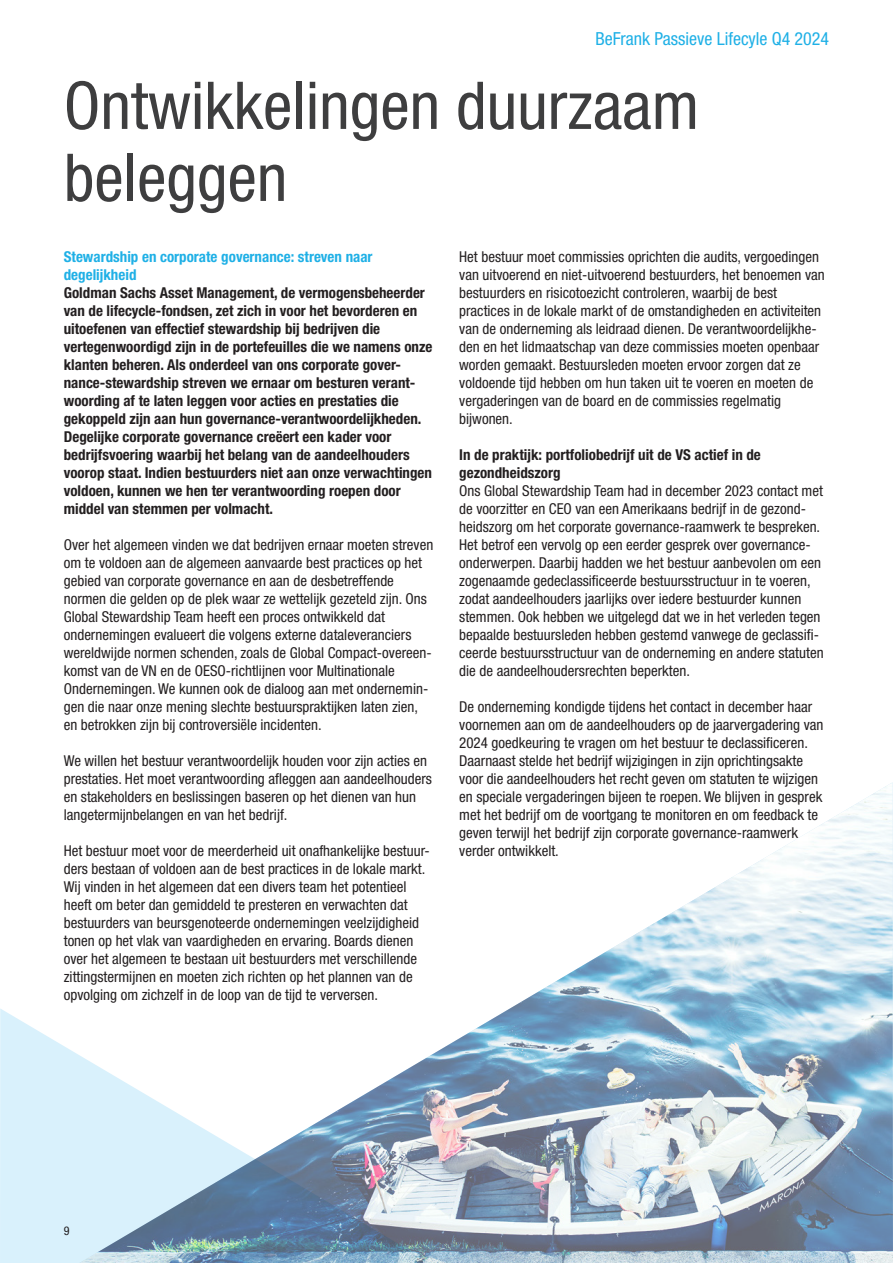
<style>
.page{position:relative;width:893px;height:1263px;background:#fff}
.page>*{position:absolute;margin:0;border:0;box-sizing:border-box;transform-origin:0 0}
.Koptekst_44_48_donke{font:condensed 66px/72px "Helvetica Neue LT Std";color:#3e3e3f}
.t1{font:condensed 18px "Helvetica Neue LT Std";color:#1fb0e6}
.Platte_tekst_10_12_z{font:condensed 15px/18px "Helvetica Neue LT Std";color:#231f20}
.Platte_tekst_10_12_z-2{font:700 condensed 15px/18px "Helvetica Neue LT Std";color:#231f20}
.Koptekst_10_12_blauw{font:700 condensed 15px/18px "Helvetica Neue LT Std";color:#1fb0e6}
.NN_A4_Pagenumber_lef{font:condensed 12px "Helvetica Neue LT Std";color:#231f20}
</style>
<div class="page">
<svg style="left:0;top:1008px;width:64px;height:255px;background:#dcf2fc"></svg>
<img style="left:76px;top:782px;width:817px;height:481px">
<p class="t1" style="left:595px;top:28px;width:235px">BeFrank Passieve Lifecyle Q4 2024</p>
<p class="Koptekst_44_48_donke" style="left:64px;top:69px;width:637px">Ontwikkelingen duurzaam beleggen</p>
<p class="Koptekst_10_12_blauw" style="left:64px;top:247px;width:310px">Stewardship en corporate governance: streven naar degelijkheid</p>
<p class="Platte_tekst_10_12_z-2" style="left:64px;top:283px;width:370px">Goldman Sachs Asset Management, de vermogensbeheerder van de lifecycle-fondsen, zet zich in voor het bevorderen en uitoefenen van effectief stewardship bij bedrijven die vertegenwoordigd zijn in de portefeuilles die we namens onze klanten beheren. Als onderdeel van ons corporate gover&shy;nance-stewardship streven we ernaar om besturen verant&shy;woording af te laten leggen voor acties en prestaties die gekoppeld zijn aan hun governance-verantwoordelijkheden.<br>Degelijke corporate governance creëert een kader voor bedrijfsvoering waarbij het belang van de aandeelhouders voorop staat. Indien bestuurders niet aan onze verwachtingen voldoen, kunnen we hen ter verantwoording roepen door middel van stemmen per volmacht.</p>
<p class="Platte_tekst_10_12_z" style="left:64px;top:535px;width:371px">Over het algemeen vinden we dat bedrijven ernaar moeten streven om te voldoen aan de algemeen aanvaarde best practices op het gebied van corporate governance en aan de desbetreffende normen die gelden op de plek waar ze wettelijk gezeteld zijn. Ons Global Stewardship Team heeft een proces ontwikkeld dat ondernemingen evalueert die volgens externe dataleveranciers wereldwijde normen schenden, zoals de Global Compact-overeen&shy;komst van de VN en de OESO-richtlijnen voor Multinationale Ondernemingen. We kunnen ook de dialoog aan met ondernemin&shy;gen die naar onze mening slechte bestuurspraktijken laten zien, en betrokken zijn bij controversiële incidenten.</p>
<p class="Platte_tekst_10_12_z" style="left:64px;top:751px;width:370px">We willen het bestuur verantwoordelijk houden voor zijn acties en prestaties. Het moet verantwoording afleggen aan aandeelhouders en stakeholders en beslissingen baseren op het dienen van hun langetermijnbelangen en van het bedrijf.</p>
<p class="Platte_tekst_10_12_z" style="left:64px;top:841px;width:368px">Het bestuur moet voor de meerderheid uit onafhankelijke bestuur&shy;ders bestaan of voldoen aan de best practices in de lokale markt.<br>Wij vinden in het algemeen dat een divers team het potentieel heeft om beter dan gemiddeld te presteren en verwachten dat bestuurders van beursgenoteerde ondernemingen veelzijdigheid tonen op het vlak van vaardigheden en ervaring. Boards dienen over het algemeen te bestaan uit bestuurders met verschillende zittingstermijnen en moeten zich richten op het plannen van de opvolging om zichzelf in de loop van de tijd te verversen.</p>
<p class="Platte_tekst_10_12_z" style="left:459px;top:247px;width:367px">Het bestuur moet commissies oprichten die audits, vergoedingen van uitvoerend en niet-uitvoerend bestuurders, het benoemen van bestuurders en risicotoezicht controleren, waarbij de best practices in de lokale markt of de omstandigheden en activiteiten van de onderneming als leidraad dienen. De verantwoordelijkhe&shy;den en het lidmaatschap van deze commissies moeten openbaar worden gemaakt. Bestuursleden moeten ervoor zorgen dat ze voldoende tijd hebben om hun taken uit te voeren en moeten de vergaderingen van de board en de commissies regelmatig bijwonen.</p>
<p class="Platte_tekst_10_12_z-2" style="left:459px;top:445px;width:303px">In de praktijk: portfoliobedrijf uit de VS actief in de gezondheidszorg</p>
<p class="Platte_tekst_10_12_z" style="left:459px;top:481px;width:366px">Ons Global Stewardship Team had in december 2023 contact met de voorzitter en CEO van een Amerikaans bedrijf in de gezond&shy;heidszorg om het corporate governance-raamwerk te bespreken.<br>Het betrof een vervolg op een eerder gesprek over governance&shy;onderwerpen. Daarbij hadden we het bestuur aanbevolen om een zogenaamde gedeclassificeerde bestuursstructuur in te voeren, zodat aandeelhouders jaarlijks over iedere bestuurder kunnen stemmen. Ook hebben we uitgelegd dat we in het verleden tegen bepaalde bestuursleden hebben gestemd vanwege de geclassifi&shy;ceerde bestuursstructuur van de onderneming en andere statuten die de aandeelhoudersrechten beperkten.</p>
<p class="Platte_tekst_10_12_z" style="left:459px;top:697px;width:366px">De onderneming kondigde tijdens het contact in december haar voornemen aan om de aandeelhouders op de jaarvergadering van 2024 goedkeuring te vragen om het bestuur te declassificeren.<br>Daarnaast stelde het bedrijf wijzigingen in zijn oprichtingsakte voor die aandeelhouders het recht geven om statuten te wijzigen en speciale vergaderingen bijeen te roepen. We blijven in gesprek met het bedrijf om de voortgang te monitoren en om feedback te geven terwijl het bedrijf zijn corporate governance-raamwerk verder ontwikkelt.</p>
<p class="NN_A4_Pagenumber_lef" style="left:64px;top:1224px;width:7px">9</p>
</div>
